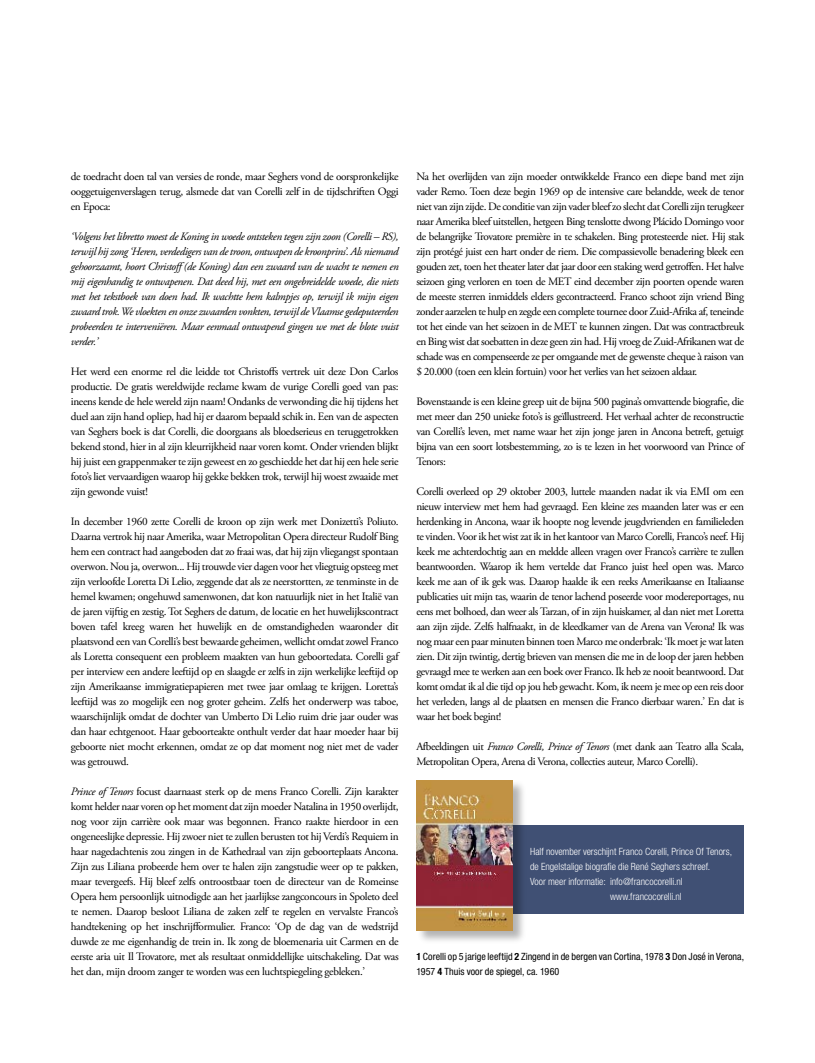
<style>
.page{position:relative;width:815px;height:1063px;background:#fff}
.page>*{position:absolute;margin:0;border:0;box-sizing:border-box;transform-origin:0 0}
.t1{font:11.25px/15px "Adobe Garamond Pro";letter-spacing:-.035em;color:#000;text-align:justify}
.t2{font:italic 11.25px/15px "Adobe Garamond Pro";letter-spacing:-.03em;color:#000;text-align:justify}
.t3{font:300 condensed 10px "Helvetica Neue LT Std";color:#fff}
.t4{font:condensed 10px/15px "Helvetica Neue LT Std";color:#000}
.s1{font-style:italic}
.s2{font-weight:700}
</style>
<div class="page">
<div style="left:441px;top:825px;width:303px;height:89px;background:#405074"></div>
<div style="left:416px;top:780px;width:112px;height:165px;background:#000;opacity:.3"></div>
<img style="left:416px;top:780px;width:97px;height:150px">
<p class="t1" style="left:71px;top:169px;width:329px">de toedracht doen tal van versies de ronde, maar Seghers vond de oorspronkelijke ooggetuigenverslagen terug, alsmede dat van Corelli zelf in de tijdschriften Oggi en Epoca:</p>
<p class="t2" style="left:71px;top:229px;width:329px">‘Volgens het libretto moest de Koning in woede ontsteken tegen zijn zoon (Corelli – RS), terwijl hij zong ‘Heren, verdedigers van de troon, ontwapen de kroonprins’. Als niemand gehoorzaamt, hoort Christoff(de Koning) dan een zwaard van de wacht te nemen en mij eigenhandig te ontwapenen. Dat deed hij, met een ongebreidelde woede, die niets met het tekstboek van doen had. Ik wachtte hem kalmpjes op, terwijl ik mijn eigen zwaard trok. We vloekten en onze zwaarden vonkten, terwijl de Vlaamse gedeputeerden probeerden te interveniëren. Maar eenmaal ontwapend gingen we met de blote vuist verder.’</p>
<p class="t1" style="left:71px;top:364px;width:329px">Het werd een enorme rel die leidde tot Christoffs vertrek uit deze Don Carlos productie. De gratis wereldwijde reclame kwam de vurige Corelli goed van pas: ineens kende de hele wereld zijn naam! Ondanks de verwonding die hij tijdens het duel aan zijn hand opliep, had hij er daarom bepaald schik in. Een van de aspecten van Seghers boek is dat Corelli, die doorgaans als bloedserieus en teruggetrokken bekend stond, hier in al zijn kleurrijkheid naar voren komt. Onder vrienden blijkt hij juist een grappenmaker te zijn geweest en zo geschiedde het dat hij een hele serie foto’s liet vervaardigen waarop hij gekke bekken trok, terwijl hij woest zwaaide met zijn gewonde vuist!</p>
<p class="t1" style="left:71px;top:514px;width:329px">In december 1960 zette Corelli de kroon op zijn werk met Donizetti’s Poliuto.<br>Daarna vertrok hij naar Amerika, waar Metropolitan Opera directeur Rudolf Bing hem een contract had aangeboden dat zo fraai was, dat hij zijn vliegangst spontaan overwon. Nou ja, overwon... Hij trouwde vier dagen voor het vliegtuig opsteeg met zijn verloofde Loretta Di Lelio, zeggende dat als ze neerstortten, ze tenminste in de hemel kwamen; ongehuwd samenwonen, dat kon natuurlijk niet in het Italië van de jaren vijftig en zestig. Tot Seghers de datum, de locatie en het huwelijkscontract boven tafel kreeg waren het huwelijk en de omstandigheden waaronder dit plaatsvond een van Corelli’s best bewaarde geheimen, wellicht omdat zowel Franco als Loretta consequent een probleem maakten van hun geboortedata. Corelli gaf per interview een andere leeftijd op en slaagde er zelfs in zijn werkelijke leeftijd op zijn Amerikaanse immigratiepapieren met twee jaar omlaag te krijgen. Loretta’s leeftijd was zo mogelijk een nog groter geheim. Zelfs het onderwerp was taboe, waarschijnlijk omdat de dochter van Umberto Di Lelio ruim drie jaar ouder was dan haar echtgenoot. Haar geboorteakte onthult verder dat haar moeder haar bij geboorte niet mocht erkennen, omdat ze op dat moment nog niet met de vader was getrouwd.</p>
<p class="t1" style="left:71px;top:784px;width:329px"><span class="s1">Prince of Tenors</span> focust daarnaast sterk op de mens Franco Corelli. Zijn karakter komt helder naar voren op het moment dat zijn moeder Natalina in 1950 overlijdt, nog voor zijn carrière ook maar was begonnen. Franco raakte hierdoor in een ongeneeslijke depressie. Hij zwoer niet te zullen berusten tot hij Verdi’s Requiem in haar nagedachtenis zou zingen in de Kathedraal van zijn geboorteplaats Ancona.<br>Zijn zus Liliana probeerde hem over te halen zijn zangstudie weer op te pakken, maar tevergeefs. Hij bleef zelfs ontroostbaar toen de directeur van de Romeinse Opera hem persoonlijk uitnodigde aan het jaarlijkse zangconcours in Spoleto deel te nemen. Daarop besloot Liliana de zaken zelf te regelen en vervalste Franco’s handtekening op het inschrijfformulier. Franco: ‘Op de dag van de wedstrijd duwde ze me eigenhandig de trein in. Ik zong de bloemenaria uit Carmen en de eerste aria uit Il Trovatore, met als resultaat onmiddellijke uitschakeling. Dat was het dan, mijn droom zanger te worden was een luchtspiegeling gebleken.’</p>
<p class="t1" style="left:416px;top:169px;width:329px">Na het overlijden van zijn moeder ontwikkelde Franco een diepe band met zijn vader Remo. Toen deze begin 1969 op de intensive care belandde, week de tenor niet van zijn zijde. De conditie van zijn vader bleef zo slecht dat Corelli zijn terugkeer naar Amerika bleef uitstellen, hetgeen Bing tenslotte dwong Plácido Domingo voor de belangrijke Trovatore première in te schakelen. Bing protesteerde niet. Hij stak zijn protégé juist een hart onder de riem. Die compassievolle benadering bleek een gouden zet, toen het theater later dat jaar door een staking werd getroffen. Het halve seizoen ging verloren en toen de MET eind december zijn poorten opende waren de meeste sterren inmiddels elders gecontracteerd. Franco schoot zijn vriend Bing zonder aarzelen te hulp en zegde een complete tournee door Zuid-Afrika af, teneinde tot het einde van het seizoen in de MET te kunnen zingen. Dat was contractbreuk en Bing wist dat soebatten in deze geen zin had. Hij vroeg de Zuid-Afrikanen wat de schade was en compenseerde ze per omgaande met de gewenste cheque à raison van $ 20.000 (toen een klein fortuin) voor het verlies van het seizoen aldaar.</p>
<p class="t1" style="left:416px;top:394px;width:329px">Bovenstaande is een kleine greep uit de bijna 500 pagina’s omvattende biografie, die met meer dan 250 unieke foto’s is geïllustreerd. Het verhaal achter de reconstructie van Corelli’s leven, met name waar het zijn jonge jaren in Ancona betreft, getuigt bijna van een soort lotsbestemming, zo is te lezen in het voorwoord van Prince of Tenors:</p>
<p class="t1" style="left:416px;top:484px;width:329px">Corelli overleed op 29 oktober 2003, luttele maanden nadat ik via EMI om een nieuw interview met hem had gevraagd. Een kleine zes maanden later was er een herdenking in Ancona, waar ik hoopte nog levende jeugdvrienden en familieleden te vinden. Voor ik het wist zat ik in het kantoor van Marco Corelli, Franco’s neef. Hij keek me achterdochtig aan en meldde alleen vragen over Franco’s carrière te zullen beantwoorden. Waarop ik hem vertelde dat Franco juist heel open was. Marco keek me aan of ik gek was. Daarop haalde ik een reeks Amerikaanse en Italiaanse publicaties uit mijn tas, waarin de tenor lachend poseerde voor modereportages, nu eens met bolhoed, dan weer als Tarzan, of in zijn huiskamer, al dan niet met Loretta aan zijn zijde. Zelfs halfnaakt, in de kleedkamer van de Arena van Verona! Ik was nog maar een paar minuten binnen toen Marco me onderbrak: ‘Ik moet je wat laten zien. Dit zijn twintig, dertig brieven van mensen die me in de loop der jaren hebben gevraagd mee te werken aan een boek over Franco. Ik heb ze nooit beantwoord. Dat komt omdat ik al die tijd op jou heb gewacht. Kom, ik neem je mee op een reis door het verleden, langs al de plaatsen en mensen die Franco dierbaar waren.’ En dat is waar het boek begint!</p>
<p class="t1" style="left:416px;top:739px;width:329px">Afbeeldingen uit <span class="s1">Franco Corelli, Prince of Tenors</span> (met dank aan Teatro alla Scala,<br>Metropolitan Opera, Arena di Verona, collecties auteur, Marco Corelli).</p>
<p class="t3" style="left:530px;top:846px;width:203px">Half november verschijnt Franco Corelli, Prince Of Tenors,</p>
<p class="t3" style="left:530px;top:861px;width:182px">de Engelstalige biografie die René Seghers schreef.</p>
<p class="t3" style="left:530px;top:876px;width:154px">Voor meer informatie: info@francocorelli.nl</p>
<p class="t3" style="left:610px;top:891px;width:73px">www.francocorelli.nl</p>
<p class="t4" style="left:416px;top:949px;width:329px"><span class="s2">1</span> Corelli op 5 jarige leeftijd <span class="s2">2</span> Zingend in de bergen van Cortina, 1978 <span class="s2">3</span> Don José in Verona,<br>1957 <span class="s2">4</span> Thuis voor de spiegel, ca. 1960</p>
</div>
